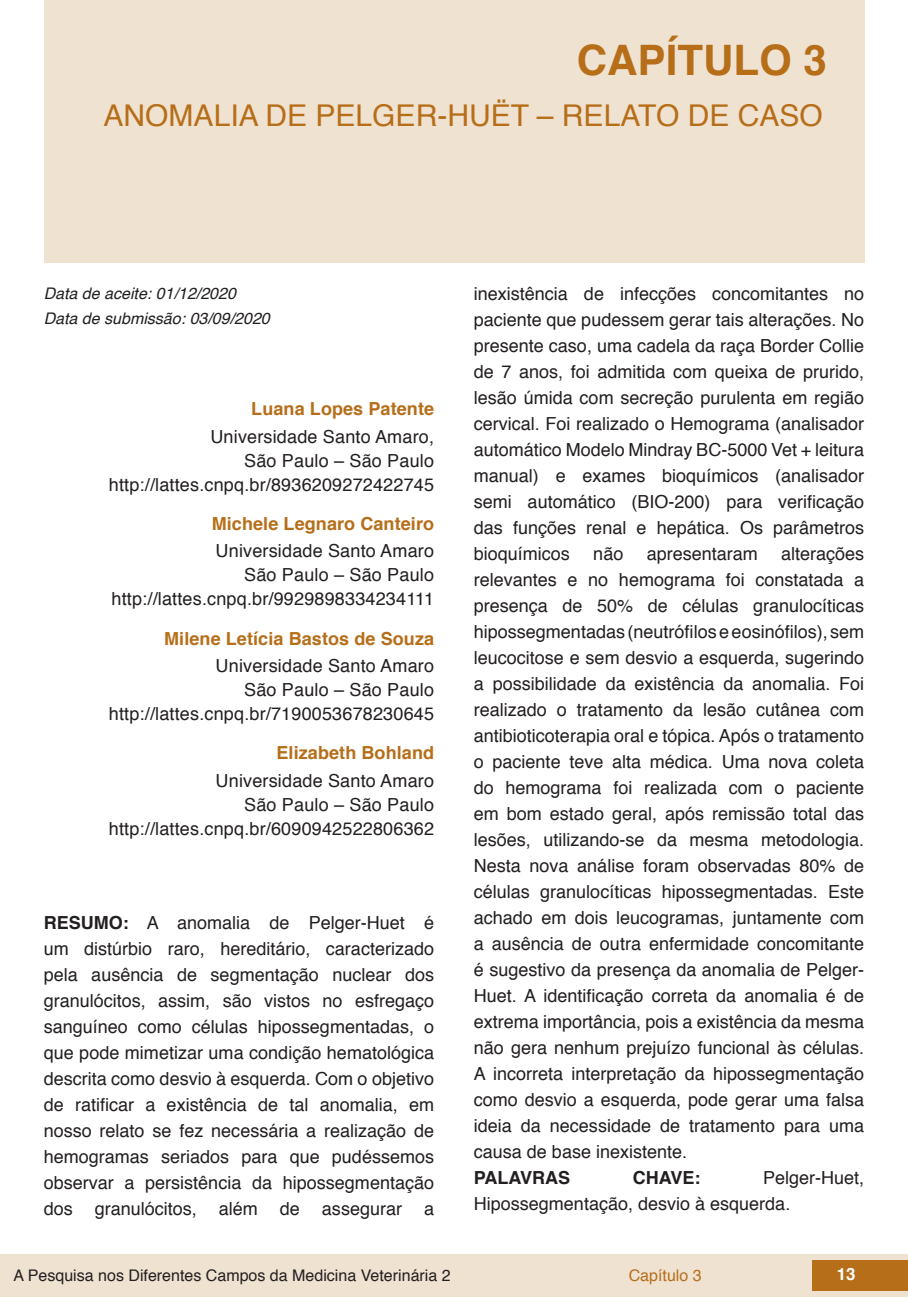
<style>
.page{position:relative;width:908px;height:1304px;background:#fff}
.page>*{position:absolute;margin:0;border:0;box-sizing:border-box;transform-origin:0 0}
.capítulos{font:700 42px "Helvetica";color:#b66e19}
.nome_artigos{font:30px "Helvetica";color:#b66e19}
.Resumos_e_PC_TXT{font:18px/26px "Helvetica";color:#231f20;text-align:justify}
.info_autores{font:18px "Helvetica";letter-spacing:.01em;color:#231f20}
.nome_autores{font:700 18px "Helvetica";letter-spacing:.005em;color:#b66e19}
.Resumos_e_PC_TXT-2{font:700 18px "Helvetica";color:#231f20}
.t1{font:700 16.8px "Helvetica";color:#fff}
.t2{font:16px "Helvetica";color:#231f20}
.data{font:italic 16px "Helvetica";color:#231f20}
.t3{font:16px "Helvetica";color:#b66e19}
.s1{font-weight:700}
</style>
<div class="page">
<div style="left:0;top:1254px;width:906px;height:43px;background:#f0e2d1"></div>
<div style="left:812px;top:1261px;width:95px;height:30px;background:#b66e19"></div>
<div style="left:44px;top:0;width:819px;height:263px;background:#f0e2d1"></div>
<p class="capítulos" style="left:576px;top:26px;width:251px">CAPÍTULO 3</p>
<p class="nome_artigos" style="left:103px;top:93px;width:720px">ANOMALIA DE PELGER-HUËT – RELATO DE CASO</p>
<p class="data" style="left:44px;top:280px;width:194px">Data de aceite: 01/12/2020</p>
<p class="data" style="left:44px;top:306px;width:227px">Data de submissão: 03/09/2020</p>
<p class="nome_autores" style="left:251px;top:395px;width:184px">Luana Lopes Patente</p>
<p class="info_autores" style="left:210px;top:423px;width:225px">Universidade Santo Amaro,</p>
<p class="info_autores" style="left:244px;top:447px;width:191px">São Paulo – São Paulo</p>
<p class="info_autores" style="left:109px;top:471px;width:326px">http://lattes.cnpq.br/8936209272422745</p>
<p class="nome_autores" style="left:212px;top:509px;width:224px">Michele Legnaro Canteiro</p>
<p class="info_autores" style="left:215px;top:537px;width:220px">Universidade Santo Amaro</p>
<p class="info_autores" style="left:244px;top:561px;width:191px">São Paulo – São Paulo</p>
<p class="info_autores" style="left:111px;top:585px;width:324px">http://lattes.cnpq.br/9929898334234111</p>
<p class="nome_autores" style="left:164px;top:624px;width:271px">Milene Letícia Bastos de Souza</p>
<p class="info_autores" style="left:215px;top:652px;width:220px">Universidade Santo Amaro</p>
<p class="info_autores" style="left:244px;top:676px;width:191px">São Paulo – São Paulo</p>
<p class="info_autores" style="left:109px;top:700px;width:326px">http://lattes.cnpq.br/7190053678230645</p>
<p class="nome_autores" style="left:276px;top:739px;width:159px">Elizabeth Bohland</p>
<p class="info_autores" style="left:215px;top:767px;width:220px">Universidade Santo Amaro</p>
<p class="info_autores" style="left:244px;top:791px;width:191px">São Paulo – São Paulo</p>
<p class="info_autores" style="left:109px;top:815px;width:326px">http://lattes.cnpq.br/6090942522806362</p>
<p class="Resumos_e_PC_TXT" style="left:44px;top:910px;width:392px"><span class="s1">RESUMO:</span> A anomalia de Pelger-Huet é um distúrbio raro, hereditário, caracterizado pela ausência de segmentação nuclear dos granulócitos, assim, são vistos no esfregaço sanguíneo como células hipossegmentadas, o que pode mimetizar uma condição hematológica descrita como desvio à esquerda. Com o objetivo de ratificar a existência de tal anomalia, em nosso relato se fez necessária a realização de hemogramas seriados para que pudéssemos observar a persistência da hipossegmentação dos granulócitos, além de assegurar a</p>
<p class="Resumos_e_PC_TXT" style="left:473px;top:281px;width:392px">inexistência de infecções concomitantes no paciente que pudessem gerar tais alterações. No presente caso, uma cadela da raça Border Collie de 7 anos, foi admitida com queixa de prurido, lesão úmida com secreção purulenta em região cervical. Foi realizado o Hemograma (analisador automático Modelo Mindray BC-5000 Vet + leitura manual) e exames bioquímicos (analisador semi automático (BIO-200) para verificação das funções renal e hepática. Os parâmetros bioquímicos</p>
<p class="Resumos_e_PC_TXT" style="left:473px;top:541px;width:392px;text-indent:307px">alterações relevantes e no hemograma foi constatada a presença de 50% de células granulocíticas hipossegmentadas (neutrófilos e eosinófilos), sem leucocitose e sem desvio a esquerda, sugerindo a possibilidade da existência da anomalia. Foi realizado o tratamento da lesão cutânea com antibioticoterapia oral e tópica. Após o tratamento o paciente teve alta médica. Uma nova coleta do hemograma foi realizada com o paciente em bom estado geral, após remissão total das lesões, utilizando-se da mesma metodologia.<br>Nesta nova análise foram observadas 80% de células granulocíticas hipossegmentadas. Este achado em dois leucogramas, juntamente com a ausência de outra enfermidade concomitante é sugestivo da presença da anomalia de Pelger-Huet. A identificação correta da anomalia é de extrema importância, pois a existência da mesma não gera nenhum prejuízo funcional às células.<br>A incorreta interpretação da hipossegmentação como desvio a esquerda, pode gerar uma falsa ideia da necessidade de tratamento para uma causa de base inexistente.</p>
<p class="Resumos_e_PC_TXT-2" style="left:473px;top:1163px;width:98px">PALAVRAS</p>
<p class="Resumos_e_PC_TXT-2" style="left:632px;top:1163px;width:69px">CHAVE:</p>
<p class="Resumos_e_PC_TXT" style="left:593px;top:541px;width:32px">não</p>
<p class="Resumos_e_PC_TXT" style="left:646px;top:541px;width:113px">apresentaram</p>
<p class="Resumos_e_PC_TXT" style="left:473px;top:1165px;width:392px;text-indent:289px">Pelger-Huet,<br>Hipossegmentação, desvio à esquerda.</p>
<p class="t2" style="left:14px;top:1263px;width:438px">A Pesquisa nos Diferentes Campos da Medicina Veterinária 2</p>
<p class="t3" style="left:628px;top:1263px;width:74px">Capítulo 3</p>
<p class="t1" style="left:836px;top:1261px;width:20px">13</p>
</div>
